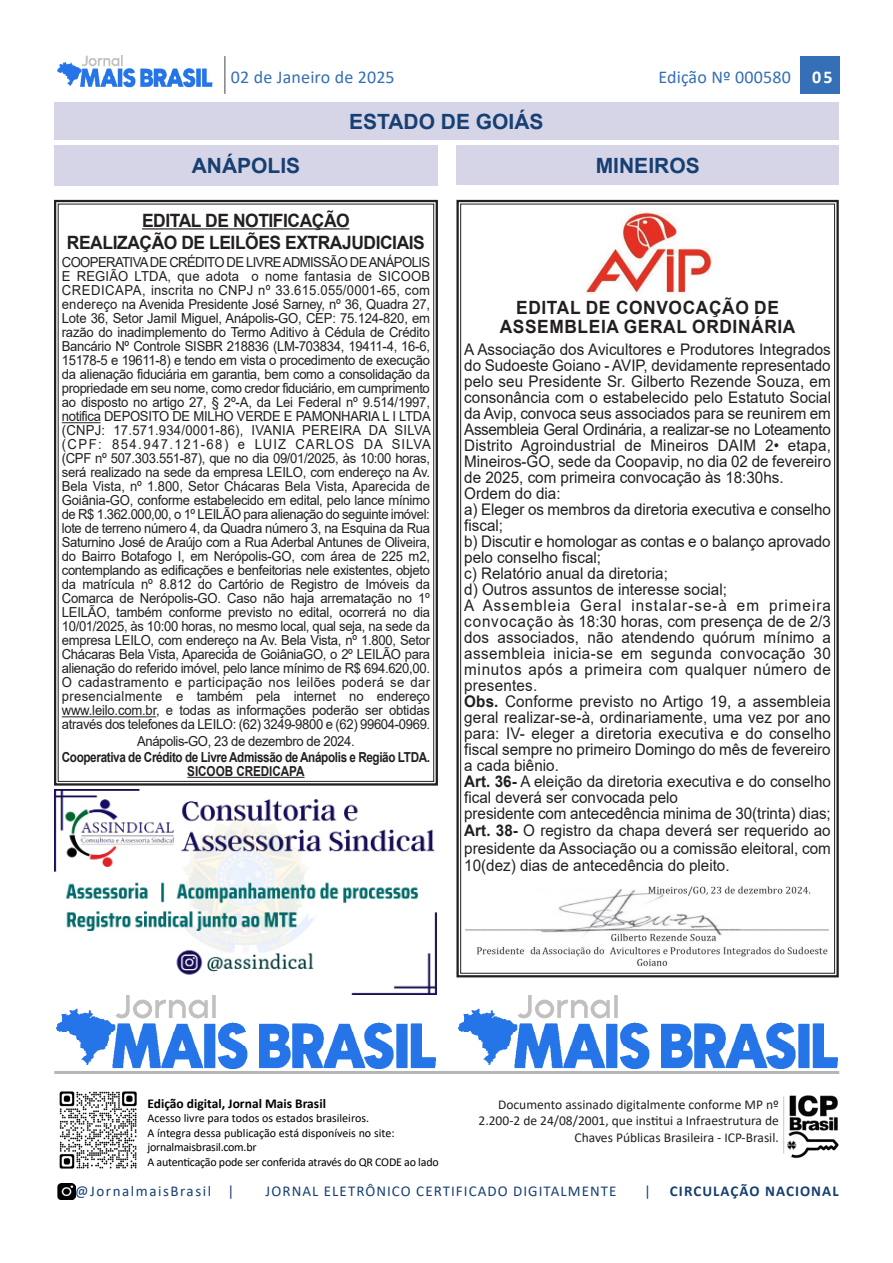
<style>
.page{position:relative;width:893px;height:1263px;background:#fff}
.page>*{position:absolute;margin:0;border:0;box-sizing:border-box;transform-origin:0 0}
.t1{font:700 21px "Arial";color:#173f72}
.t2{font:700 18.3px/21.6px "Arial";letter-spacing:-.025em;color:#231f20;text-align:center;scale:.95 1}
.t3{font:700 18.3px/19.4px "Arial";letter-spacing:.035em;color:#231f20;text-align:center;scale:.95 1}
.t4{font:18px "Calibri";letter-spacing:.01em;color:#346fb7}
.t5{font:16.05px/16px "Arial";color:#231f20;scale:.95 1}
.t6{font:15px "Calibri";letter-spacing:.07em;color:#173f72}
.t7{font:15px "Calibri";letter-spacing:.105em;color:#173f72}
.t8{font:700 15px "Calibri";letter-spacing:.07em;color:#173f72}
.t9{font:13.8px/14px "Arial";letter-spacing:-.025em;color:#231f20;text-align:justify;scale:.95 1}
.t10{font:700 13.8px/14px "Arial";letter-spacing:-.03em;color:#231f20;text-align:center;scale:.85 1}
.t11{font:13.5px/16.2px "Calibri";color:#231f20;text-align:right}
.t12{font:700 13.5px "Calibri";color:#000}
.t13{font:12px/14.4px "Calibri";letter-spacing:-.01em;color:#000}
.s1{font-weight:700;color:#fff}
.s2{font-weight:700}
</style>
<div class="page">
<div style="left:800px;top:56px;width:40px;height:38px;background:#346fb7"></div>
<hr style="left:224px;top:56px;width:2px;height:38px;background:#808285">
<img style="left:57px;top:56px;width:156px;height:32px">
<img style="left:59px;top:1091px;width:78px;height:78px">
<img style="left:57px;top:1184px;width:18px;height:16px">
<hr style="left:54px;top:1071px;width:785px;height:3px;background:#b5b6b6">
<img style="left:783px;top:1095px;width:56px;height:64px">
<hr style="left:783px;top:1096px;width:1px;height:57px;background:#c7c7d9">
<div style="left:54px;top:102px;width:785px;height:38px;background:#d5d5e7"></div>
<div style="left:54px;top:145px;width:384px;height:40px;background:#d5d5e7"></div>
<div style="left:456px;top:146px;width:383px;height:39px;background:#d5d5e7"></div>
<img style="left:56px;top:995px;width:379px;height:73px">
<img style="left:459px;top:995px;width:379px;height:73px">
<div style="left:54px;top:200px;width:384px;height:585px;border:2px solid #231f20"></div>
<hr style="left:142px;top:228px;width:207px;height:1px;background:#231f20">
<hr style="left:62px;top:422px;width:39px;height:1px;background:#231f20">
<hr style="left:62px;top:716px;width:94px;height:1px;background:#231f20">
<hr style="left:187px;top:777px;width:118px;height:1px;background:#231f20">
<div style="left:456px;top:200px;width:383px;height:777px;border:2px solid #231f20"></div>
<img style="left:586px;top:212px;width:126px;height:82px">
<img style="left:465px;top:886px;width:364px;height:81px">
<img style="left:54px;top:790px;width:383px;height:204px">
<h3 class="t4" style="left:231px;top:65px;width:165px">02 de Janeiro de 2025</h3>
<h3 class="t4" style="left:658px;top:65px;width:176px">Edição Nº 000580 <span class="s1">05</span></h3>
<h1 class="t1" style="left:349px;top:106px;width:196px">ESTADO DE GOIÁS</h1>
<h1 class="t1" style="left:192px;top:151px;width:110px">ANÁPOLIS</h1>
<h1 class="t1" style="left:596px;top:151px;width:105px">MINEIROS</h1>
<h2 class="t2" style="left:67px;top:210px;width:378px">EDITAL DE NOTIFICAÇÃO<br>REALIZAÇÃO DE LEILÕES EXTRAJUDICIAIS</h2>
<p class="t9" style="left:62px;top:255px;width:390px">COOPERATIVA DE CRÉDITO DE LIVRE ADMISSÃO DE ANÁPOLIS E REGIÃO LTDA, que adota o nome fantasia de SICOOB CREDICAPA, inscrita no CNPJ nº 33.615.055/0001-65, com endereço na Avenida Presidente José Sarney, nº 36, Quadra 27, Lote 36, Setor Jamil Miguel, Anápolis-GO, CEP: 75.124-820, em razão do inadimplemento do Termo Aditivo à Cédula de Crédito Bancário Nº Controle SISBR 218836 (LM-703834, 19411-4, 16-6, 15178-5 e 19611-8) e tendo em vista o procedimento de execução da alienação fiduciária em garantia, bem como a consolidação da propriedade em seu nome, como credor fiduciário, em cumprimento ao disposto no artigo 27, § 2º-A, da Lei Federal nº 9.514/1997, notifica DEPOSITO DE MILHO VERDE E PAMONHARIA L I LTDA (CNPJ: 17.571.934/0001-86), IVANIA PEREIRA DA SILVA (CPF: 854.947.121-68) e LUIZ CARLOS DA SILVA (CPF nº 507.303.551-87), que no dia 09/01/2025, às 10:00 horas, será realizado na sede da empresa LEILO, com endereço na Av.<br>Bela Vista, nº 1.800, Setor Chácaras Bela Vista, Aparecida de Goiânia-GO, conforme estabelecido em edital, pelo lance mínimo de R$ 1.362.000,00, o 1º LEILÃO para alienação do seguinte imóvel: lote de terreno número 4, da Quadra número 3, na Esquina da Rua Saturnino José de Araújo com a Rua Aderbal Antunes de Oliveira, do Bairro Botafogo I, em Nerópolis-GO, com área de 225 m2, contemplando as edificações e benfeitorias nele existentes, objeto da matrícula nº 8.812 do Cartório de Registro de Imóveis da Comarca de Nerópolis-GO. Caso não haja arrematação no 1º LEILÃO, também conforme previsto no edital, ocorrerá no dia 10/01/2025, às 10:00 horas, no mesmo local, qual seja, na sede da empresa LEILO, com endereço na Av. Bela Vista, nº 1.800, Setor Chácaras Bela Vista, Aparecida de GoiâniaGO, o 2º LEILÃO para alienação do referido imóvel, pelo lance mínimo de R$ 694.620,00.<br>O cadastramento e participação nos leilões poderá se dar presencialmente e também pela internet no endereço www.leilo.com.br, e todas as informações poderão ser obtidas através dos telefones da LEILO: (62) 3249-9800 e (62) 99604-0969.</p>
<p class="t9" style="left:137px;top:734px;width:231px">Anápolis-GO, 23 de dezembro de 2024.</p>
<p class="t10" style="left:62px;top:750px;width:435px">Cooperativa de Crédito de Livre Admissão de Anápolis e Região LTDA.<br>SICOOB CREDICAPA</p>
<h2 class="t3" style="left:500px;top:298px;width:313px">EDITAL DE CONVOCAÇÃO DE<br>ASSEMBLEIA GERAL ORDINÁRIA</h2>
<p class="t5" style="left:464px;top:341px;width:388px">A Associação dos Avicultores e Produtores Integrados do Sudoeste Goiano - AVIP, devidamente representado pelo seu Presidente Sr. Gilberto Rezende Souza, em consonância com o estabelecido pelo Estatuto Social da Avip, convoca seus associados para se reunirem em Assembleia Geral Ordinária, a realizar-se no Loteamento Distrito Agroindustrial de Mineiros DAIM 2• etapa, Mineiros-GO, sede da Coopavip, no dia 02 de fevereiro de 2025, com primeira convocação às 18:30hs.<br>Ordem do dia:<br>a) Eleger os membros da diretoria executiva e conselho fiscal;<br>b) Discutir e homologar as contas e o balanço aprovado pelo conselho fiscal;<br>c) Relatório anual da diretoria;<br>d) Outros assuntos de interesse social;<br>A Assembleia Geral instalar-se-à em primeira convocação às 18:30 horas, com presença de de 2/3 dos associados, não atendendo quórum mínimo a assembleia inicia-se em segunda convocação 30 minutos após a primeira com qualquer número de presentes.<br><span class="s2">Obs.</span> Conforme previsto no Artigo 19, a assembleia geral realizar-se-à, ordinariamente, uma vez por ano para: IV- eleger a diretoria executiva e do conselho fiscal sempre no primeiro Domingo do mês de fevereiro a cada biênio.<br><span class="s2">Art. 36-</span> A eleição da diretoria executiva e do conselho fical deverá ser convocada pelo<br>presidente com antecedência minima de 30(trinta) dias; <span class="s2">Art. 38-</span> O registro da chapa deverá ser requerido ao presidente da Associação ou a comissão eleitoral, com 10(dez) dias de antecedência do pleito.</p>
<p class="t12" style="left:147px;top:1094px;width:180px">Edição digital, Jornal Mais Brasil</p>
<p class="t13" style="left:147px;top:1111px;width:293px">Acesso livre para todos os estados brasileiros.<br>A íntegra dessa publicação está disponíveis no site: jornalmaisbrasil.com.br<br>A autenticação pode ser conferida através do QR CODE ao lado</p>
<p class="t11" style="left:479px;top:1096px;width:302px">Documento assinado digitalmente conforme MP nº<br>2.200-2 de 24/08/2001, que institui a Infraestrutura de<br>Chaves Públicas Brasileira - ICP-Brasil.</p>
<p class="t7" style="left:75px;top:1181px;width:161px">@JornalmaisBrasil |</p>
<p class="t6" style="left:266px;top:1181px;width:352px">JORNAL ELETRÔNICO CERTIFICADO DIGITALMENTE</p>
<p class="t6" style="left:644px;top:1181px;width:8px">|</p>
<p class="t8" style="left:670px;top:1181px;width:170px">CIRCULAÇÃO NACIONAL</p>
</div>
